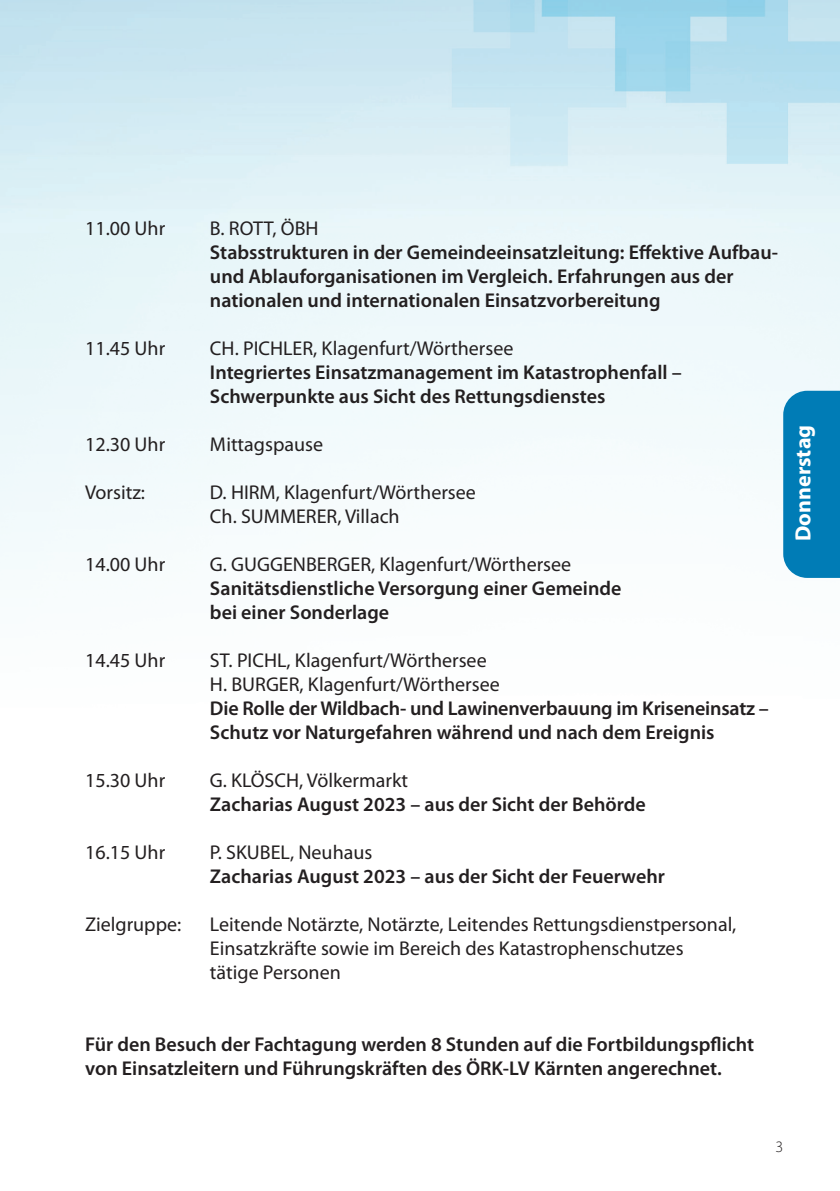
<style>
.page{position:relative;width:840px;height:1191px;background:#fff}
.page>*{position:absolute;margin:0;border:0;box-sizing:border-box;transform-origin:0 0}
.t1{font:700 22px "Myriad Pro";color:#fff}
.t2{font:600 20px/24px "Myriad Pro";color:#231f20}
.t3{font:20px/24px "Myriad Pro";color:#231f20}
.t4{font:300 16px "Myriad Pro";color:#231f20}
</style>
<div class="page">
<div style="left:782px;top:391px;width:57px;height:187px;background:#007cb6"></div>
<p class="t3" style="left:85px;top:216px;width:81px">11.00 Uhr</p>
<p class="t3" style="left:210px;top:216px;width:110px">B. ROTT, ÖBH</p>
<p class="t2" style="left:210px;top:240px;width:569px">Stabsstrukturen in der Gemeindeeinsatzleitung: Effektive Aufbau&shy;und Ablauforganisationen im Vergleich. Erfahrungen aus der nationalen und internationalen Einsatzvorbereitung</p>
<p class="t3" style="left:85px;top:336px;width:81px">11.45 Uhr</p>
<p class="t3" style="left:210px;top:336px;width:305px">CH. PICHLER, Klagenfurt/Wörthersee</p>
<p class="t2" style="left:210px;top:360px;width:473px">Integriertes Einsatzmanagement im Katastrophenfall –<br>Schwerpunkte aus Sicht des Rettungsdienstes</p>
<p class="t3" style="left:85px;top:432px;width:81px">12.30 Uhr</p>
<p class="t3" style="left:210px;top:432px;width:114px">Mittagspause</p>
<p class="t3" style="left:85px;top:480px;width:61px">Vorsitz:</p>
<p class="t3" style="left:210px;top:480px;width:267px">D. HIRM, Klagenfurt/Wörthersee<br>Ch. SUMMERER, Villach</p>
<p class="t3" style="left:85px;top:552px;width:81px">14.00 Uhr</p>
<p class="t3" style="left:210px;top:552px;width:362px">G. GUGGENBERGER, Klagenfurt/Wörthersee</p>
<p class="t2" style="left:210px;top:576px;width:413px">Sanitätsdienstliche Versorgung einer Gemeinde bei einer Sonderlage</p>
<p class="t3" style="left:85px;top:648px;width:81px">14.45 Uhr</p>
<p class="t3" style="left:210px;top:648px;width:291px">ST. PICHL, Klagenfurt/Wörthersee<br>H. BURGER, Klagenfurt/Wörthersee</p>
<p class="t2" style="left:210px;top:696px;width:560px">Die Rolle der Wildbach- und Lawinenverbauung im Kriseneinsatz –<br>Schutz vor Naturgefahren während und nach dem Ereignis</p>
<p class="t3" style="left:85px;top:768px;width:81px">15.30 Uhr</p>
<p class="t3" style="left:210px;top:768px;width:199px">G. KLÖSCH, Völkermarkt</p>
<p class="t2" style="left:210px;top:792px;width:437px">Zacharias August 2023 – aus der Sicht der Behörde</p>
<p class="t3" style="left:85px;top:840px;width:81px">16.15 Uhr</p>
<p class="t3" style="left:210px;top:840px;width:164px">P. SKUBEL, Neuhaus</p>
<p class="t2" style="left:210px;top:864px;width:456px">Zacharias August 2023 – aus der Sicht der Feuerwehr</p>
<p class="t3" style="left:85px;top:912px;width:98px">Zielgruppe:</p>
<p class="t3" style="left:210px;top:912px;width:527px">Leitende Notärzte, Notärzte, Leitendes Rettungsdienstpersonal,<br>Einsatzkräfte sowie im Bereich des Katastrophenschutzes tätige Personen</p>
<p class="t1" style="left:790px;top:541px;width:117px;rotate:-90deg">Donnerstag</p>
<p class="t2" style="left:85px;top:1032px;width:670px">Für den Besuch der Fachtagung werden 8 Stunden auf die Fortbildungspflicht von Einsatzleitern und Führungskräften des ÖRK-LV Kärnten angerechnet.</p>
<p class="t4" style="left:775px;top:1137px;width:9px">3</p>
</div>
